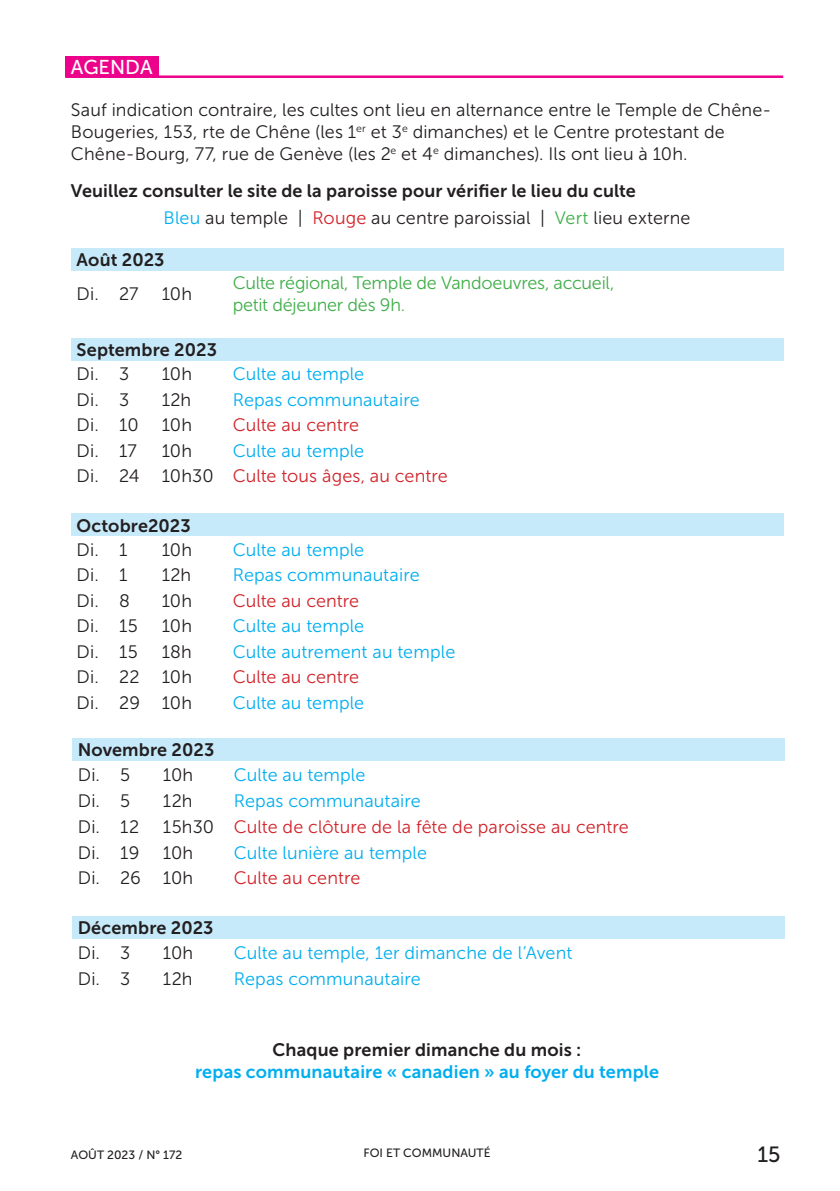
<style>
.page{position:relative;width:840px;height:1191px;background:#fff}
.page>*{position:absolute;margin:0;border:0;box-sizing:border-box;transform-origin:0 0}
.t1{font:22px "Museo Sans 500";color:#231f20}
.t2{font:20px "Museo Sans 500";color:#fff}
.t3{font:18px/22px "Museo Sans 300";letter-spacing:.01em;color:#231f20}
.t4{font:18px "Museo Sans 300";letter-spacing:.005em;color:#00aeef}
.t5{font:18px "Museo Sans 700";letter-spacing:.01em;color:#231f20}
.t6{font:18px/25.6px "Museo Sans 300";color:#d1232a}
.t7{font:18px/22px "Museo Sans 300";letter-spacing:-.01em;color:#40ae49}
.t8{font:18px "Museo Sans 700";letter-spacing:.01em;color:#00aeef}
.t9{font:12px "Museo Sans 500";color:#231f20}
.s1{color:#00aeef}
.s2{color:#d1232a}
.s3{color:#40ae49}
.s4{color:#231f20}
</style>
<div class="page">
<div style="left:65px;top:57px;width:93px;height:20px;background:#ed028c"></div>
<hr style="left:65px;top:75px;width:717px;height:3px;background:#ed028c">
<div style="left:71px;top:338px;width:711px;height:23px;background:#c6eafa"></div>
<div style="left:71px;top:248px;width:711px;height:23px;background:#c6eafa"></div>
<div style="left:71px;top:513px;width:711px;height:23px;background:#c6eafa"></div>
<div style="left:72px;top:738px;width:711px;height:23px;background:#c6eafa"></div>
<div style="left:72px;top:916px;width:711px;height:22px;background:#c6eafa"></div>
<p class="t2" style="left:71px;top:56px;width:83px">AGENDA</p>
<p class="t3" style="left:71px;top:99px;width:701px">Sauf indication contraire, les cultes ont lieu en alternance entre le Temple de Chêne-<br>Bougeries, 153, rte de Chêne (les 1<sup>er</sup> et 3<sup>e</sup> dimanches) et le Centre protestant de<br>Chêne-Bourg, 77, rue de Genève (les 2<sup>e</sup> et 4<sup>e</sup> dimanches). Ils ont lieu à 10h.</p>
<p class="t5" style="left:71px;top:180px;width:566px">Veuillez consulter le site de la paroisse pour vérifier le lieu du culte</p>
<p class="t3" style="left:163px;top:206px;width:528px"><span class="s1">Bleu</span> au temple | <span class="s2">Rouge</span> au centre paroissial | <span class="s3">Vert</span> lieu externe</p>
<p class="t5" style="left:77px;top:250px;width:89px">Août 2023</p>
<p class="t3" style="left:77px;top:283px;width:63px">Di. 27</p>
<p class="t3" style="left:162px;top:283px;width:32px">10h</p>
<p class="t7" style="left:232px;top:272px;width:383px">Culte régional, Temple de Vandoeuvres, accueil, petit déjeuner dès 9h.</p>
<p class="t5" style="left:77px;top:340px;width:142px">Septembre 2023</p>
<p class="t3" style="left:77px;top:363px;width:54px">Di. 3</p>
<p class="t3" style="left:162px;top:363px;width:32px">10h</p>
<p class="t4" style="left:232px;top:364px;width:133px">Culte au temple</p>
<p class="t3" style="left:77px;top:389px;width:54px">Di. 3</p>
<p class="t3" style="left:162px;top:389px;width:31px">12h</p>
<p class="t4" style="left:232px;top:390px;width:188px">Repas communautaire</p>
<p class="t3" style="left:77px;top:414px;width:63px">Di. 10</p>
<p class="t3" style="left:162px;top:414px;width:32px">10h</p>
<p class="t6" style="left:232px;top:412px;width:128px">Culte au centre</p>
<p class="t3" style="left:77px;top:440px;width:62px">Di. 17</p>
<p class="t3" style="left:162px;top:440px;width:32px">10h</p>
<p class="t6" style="left:77px;top:438px;width:372px;text-indent:156px"><span class="s1">Culte au temple<br></span><span class="s4">Di. 24 10h30</span> Culte tous âges, au centre</p>
<p class="t5" style="left:77px;top:515px;width:116px">Octobre2023</p>
<p class="t3" style="left:77px;top:539px;width:52px">Di. 1</p>
<p class="t3" style="left:162px;top:539px;width:32px">10h</p>
<p class="t4" style="left:232px;top:540px;width:133px">Culte au temple</p>
<p class="t3" style="left:77px;top:564px;width:52px">Di. 1</p>
<p class="t3" style="left:162px;top:564px;width:31px">12h</p>
<p class="t4" style="left:232px;top:565px;width:188px">Repas communautaire</p>
<p class="t3" style="left:77px;top:590px;width:55px">Di. 8</p>
<p class="t3" style="left:162px;top:590px;width:32px">10h</p>
<p class="t6" style="left:232px;top:588px;width:128px">Culte au centre</p>
<p class="t3" style="left:77px;top:615px;width:63px">Di. 15</p>
<p class="t3" style="left:162px;top:615px;width:32px">10h</p>
<p class="t4" style="left:232px;top:616px;width:133px">Culte au temple</p>
<p class="t3" style="left:77px;top:641px;width:63px">Di. 15</p>
<p class="t3" style="left:162px;top:641px;width:32px">18h</p>
<p class="t4" style="left:232px;top:642px;width:224px">Culte autrement au temple</p>
<p class="t3" style="left:77px;top:666px;width:117px">Di. 22 10h</p>
<p class="t6" style="left:232px;top:664px;width:128px">Culte au centre</p>
<p class="t3" style="left:77px;top:692px;width:117px">Di. 29 10h</p>
<p class="t4" style="left:232px;top:693px;width:133px">Culte au temple</p>
<p class="t5" style="left:78px;top:740px;width:138px">Novembre 2023</p>
<p class="t3" style="left:78px;top:764px;width:54px">Di. 5</p>
<p class="t3" style="left:163px;top:764px;width:32px">10h</p>
<p class="t4" style="left:234px;top:765px;width:133px">Culte au temple</p>
<p class="t3" style="left:78px;top:790px;width:54px">Di. 5</p>
<p class="t3" style="left:163px;top:790px;width:31px">12h</p>
<p class="t4" style="left:234px;top:791px;width:188px">Repas communautaire</p>
<p class="t3" style="left:78px;top:816px;width:63px">Di. 12</p>
<p class="t6" style="left:163px;top:814px;width:467px"><span class="s4">15h30</span> Culte de clôture de la fête de paroisse au centre</p>
<p class="t3" style="left:78px;top:841px;width:63px">Di. 19</p>
<p class="t3" style="left:163px;top:841px;width:32px">10h</p>
<p class="t4" style="left:234px;top:842px;width:194px">Culte lunière au temple</p>
<p class="t3" style="left:78px;top:867px;width:117px">Di. 26 10h</p>
<p class="t6" style="left:234px;top:865px;width:128px">Culte au centre</p>
<p class="t5" style="left:78px;top:918px;width:137px">Décembre 2023</p>
<p class="t3" style="left:78px;top:942px;width:54px">Di. 3</p>
<p class="t3" style="left:163px;top:942px;width:32px">10h</p>
<p class="t4" style="left:234px;top:943px;width:340px">Culte au temple, 1er dimanche de l’Avent</p>
<p class="t3" style="left:78px;top:968px;width:54px">Di. 3</p>
<p class="t3" style="left:163px;top:968px;width:31px">12h</p>
<p class="t4" style="left:234px;top:969px;width:188px">Repas communautaire</p>
<p class="t5" style="left:272px;top:1039px;width:310px">Chaque premier dimanche du mois :</p>
<p class="t8" style="left:195px;top:1061px;width:465px">repas communautaire « canadien » au foyer du temple</p>
<p class="t9" style="left:71px;top:1148px;width:113px">AOÛT 2023 / N° 172</p>
<p class="t9" style="left:363px;top:1146px;width:128px">FOI ET COMMUNAUTÉ</p>
<p class="t1" style="left:757px;top:1142px;width:25px">15</p>
</div>
